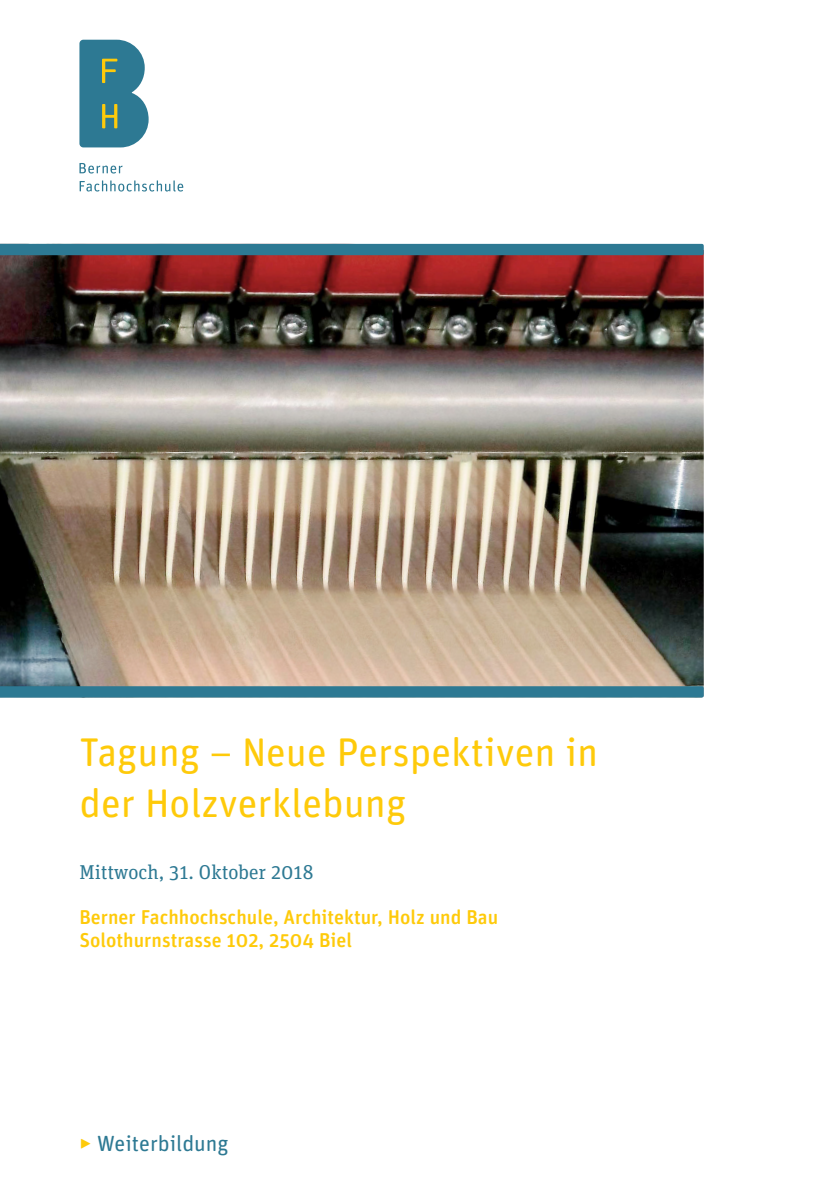
<style>
.page{position:relative;width:840px;height:1191px;background:#fff}
.page>*{position:absolute;margin:0;border:0;box-sizing:border-box;transform-origin:0 0}
.Haupttitel{font:40px/51px "Unit Rounded Pro";color:#feca0a}
.Organisationseinheit{font:22px "Unit Rounded Pro";color:#2d7993}
.Untertitel{font:500 20px "Unit Rounded Pro";color:#feca0a}
.Teaser{font:20px "Unit Slab Pro";color:#2d7993}
.s1{font-family:"Unit Slab Pro"}
.s2{color:#feca0a}
</style>
<div class="page">
<svg style="left:79px;top:40px;width:69px;height:107px"></svg>
<svg style="left:79px;top:163px;width:43px;height:10px"></svg>
<svg style="left:80px;top:180px;width:103px;height:11px"></svg>
<img style="left:0;top:255px;width:703px;height:431px">
<svg style="left:0;top:686px;width:703px;height:11px"></svg>
<div style="left:0;top:244px;width:703px;height:11px;background:#2d7993"></div>
<p class="Haupttitel" style="left:79px;top:724px;width:520px">Tagung <span class="s1">–</span> Neue Perspektiven in der Holzverklebung</p>
<p class="Teaser" style="left:79px;top:858px;width:236px">Mittwoch, 31. Oktober 2018</p>
<p class="Untertitel" style="left:79px;top:903px;width:420px">Berner Fachhochschule, Architektur, Holz und Bau</p>
<p class="Untertitel" style="left:79px;top:926px;width:274px">Solothurnstrasse 102, 2504 Biel</p>
<p class="Organisationseinheit" style="left:79px;top:1128px;width:151px"><span class="s2">‣</span> Weiterbildung</p>
</div>
